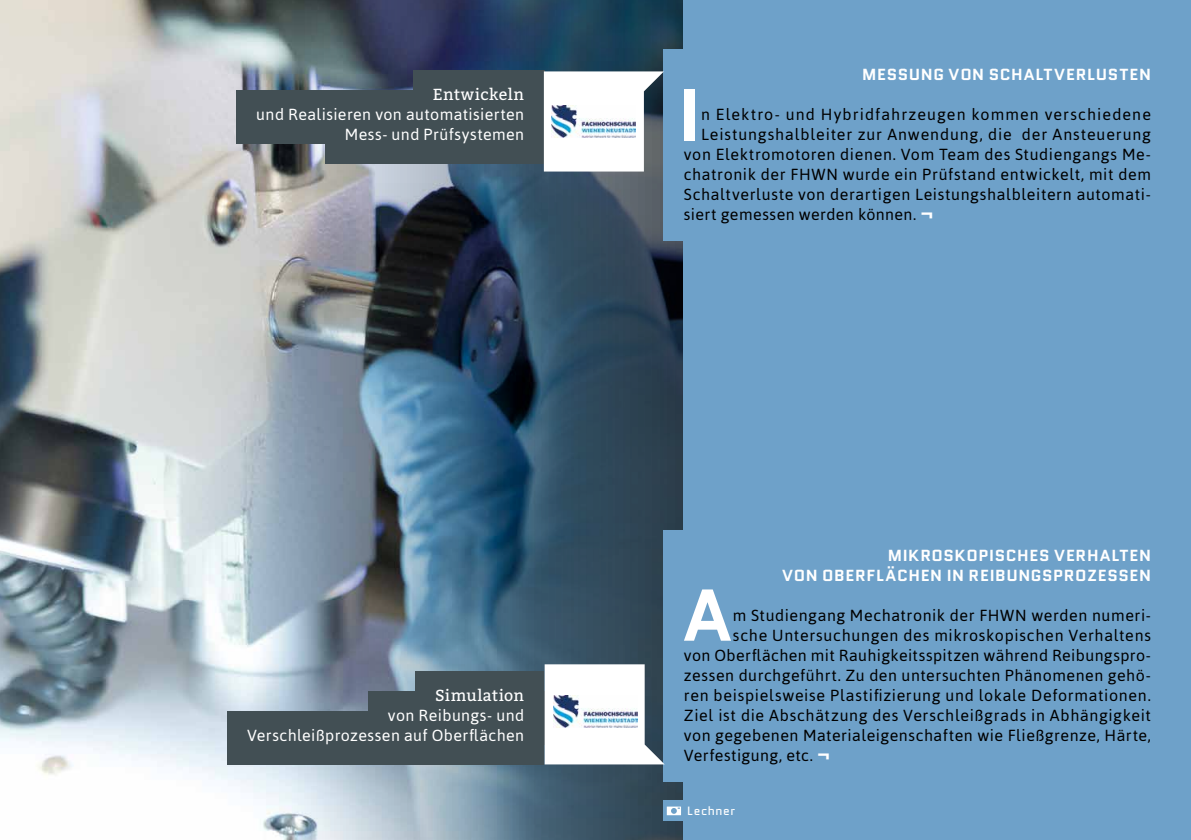
<style>
.page{position:relative;width:1191px;height:840px;background:#fff}
.page>*{position:absolute;margin:0;border:0;box-sizing:border-box;transform-origin:0 0}
.t1{font:700 73.2px "Quantico";color:#fff}
.t2{font:16px "Asap";letter-spacing:.04em;color:#000}
.t3{font:16px/20px "Asap";letter-spacing:.025em;color:#fff;text-align:right}
.t4{font:700 16px/20px "Quantico";letter-spacing:.045em;color:#fff;text-align:right}
.t5{font:16px "Asap";letter-spacing:.07em;color:#000}
.t6{font:16px "Bitter";letter-spacing:.03em;color:#fff}
.t7{font:12px "Quantico";letter-spacing:.045em;color:#fff}
.s1{font-family:"Bitter";font-weight:700;font-size:20px;color:#fff}
</style>
<div class="page">
<img style="left:0;top:0;width:291px;height:839px">
<img style="left:291px;top:0;width:393px;height:839px">
<div style="left:684px;top:0;width:507px;height:839px;background:#6ea1c9"></div>
<svg style="left:664px;top:800px;width:20px;height:20px"></svg>
<svg style="left:667px;top:806px;width:14px;height:8px"></svg>
<div style="left:664px;top:49px;width:507px;height:53px;background:#6ea1c9"></div>
<div style="left:664px;top:91px;width:507px;height:150px;background:#6ea1c9"></div>
<div style="left:664px;top:529px;width:507px;height:53px;background:#6ea1c9"></div>
<div style="left:664px;top:573px;width:89px;height:43px;background:#6ea1c9"></div>
<div style="left:664px;top:591px;width:507px;height:190px;background:#6ea1c9"></div>
<div style="left:415px;top:670px;width:129px;height:54px;background:#424f54"></div>
<div style="left:368px;top:690px;width:176px;height:53px;background:#424f54"></div>
<div style="left:227px;top:710px;width:317px;height:53px;background:#424f54"></div>
<svg style="left:544px;top:664px;width:120px;height:100px"></svg>
<img style="left:553px;top:695px;width:84px;height:31px">
<div style="left:413px;top:70px;width:131px;height:54px;background:#424f54"></div>
<div style="left:236px;top:90px;width:308px;height:53px;background:#424f54"></div>
<div style="left:325px;top:110px;width:219px;height:53px;background:#424f54"></div>
<svg style="left:544px;top:71px;width:120px;height:100px"></svg>
<img style="left:551px;top:106px;width:84px;height:31px">
<p class="t6" style="left:433px;top:84px;width:93px">Entwickeln</p>
<p class="t3" style="left:256px;top:104px;width:269px">und Realisieren von automatisierten<br>Mess- und Prüfsystemen</p>
<p class="t6" style="left:435px;top:684px;width:91px">Simulation</p>
<p class="t3" style="left:247px;top:704px;width:279px">von Reibungs- und<br>Verschleißprozessen auf Oberflächen</p>
<p class="t4" style="left:862px;top:64px;width:290px">MESSUNG VON SCHALTVERLUSTEN</p>
<h1 class="t1" style="left:677px;top:62px;width:24px">I</h1>
<p class="t5" style="left:701px;top:105px;width:451px">n Elektro- und Hybridfahrzeugen kommen verschiedene</p>
<p class="t2" style="left:701px;top:125px;width:451px">Leistungshalbleiter zur Anwendung, die der Ansteuerung</p>
<p class="t2" style="left:684px;top:145px;width:468px">von Elektromotoren dienen. Vom Team des Studiengangs Me-</p>
<p class="t2" style="left:684px;top:165px;width:468px">chatronik der FHWN wurde ein Prüfstand entwickelt, mit dem</p>
<p class="t2" style="left:684px;top:185px;width:468px">Schaltverluste von derartigen Leistungshalbleitern automati-</p>
<p class="t2" style="left:684px;top:205px;width:251px">siert gemessen werden können. <span class="s1">¬</span></p>
<p class="t4" style="left:782px;top:544px;width:370px">MIKROSKOPISCHES VERHALTEN<br>VON OBERFLÄCHEN IN REIBUNGSPROZESSEN</p>
<h1 class="t1" style="left:683px;top:562px;width:51px">A</h1>
<p class="t2" style="left:733px;top:605px;width:420px">m Studiengang Mechatronik der FHWN werden numeri-</p>
<p class="t2" style="left:733px;top:625px;width:419px">sche Untersuchungen des mikroskopischen Verhaltens</p>
<p class="t2" style="left:684px;top:645px;width:468px">von Oberflächen mit Rauhigkeitsspitzen während Reibungspro-</p>
<p class="t2" style="left:684px;top:665px;width:468px">zessen durchgeführt. Zu den untersuchten Phänomenen gehö-</p>
<p class="t2" style="left:684px;top:685px;width:468px">ren beispielsweise Plastifizierung und lokale Deformationen.</p>
<p class="t2" style="left:684px;top:705px;width:468px">Ziel ist die Abschätzung des Verschleißgrads in Abhängigkeit</p>
<p class="t2" style="left:684px;top:725px;width:468px">von gegebenen Materialeigenschaften wie Fließgrenze, Härte,</p>
<p class="t2" style="left:684px;top:745px;width:147px">Verfestigung, etc. <span class="s1">¬</span></p>
<p class="t7" style="left:687px;top:802px;width:49px">Lechner</p>
</div>
